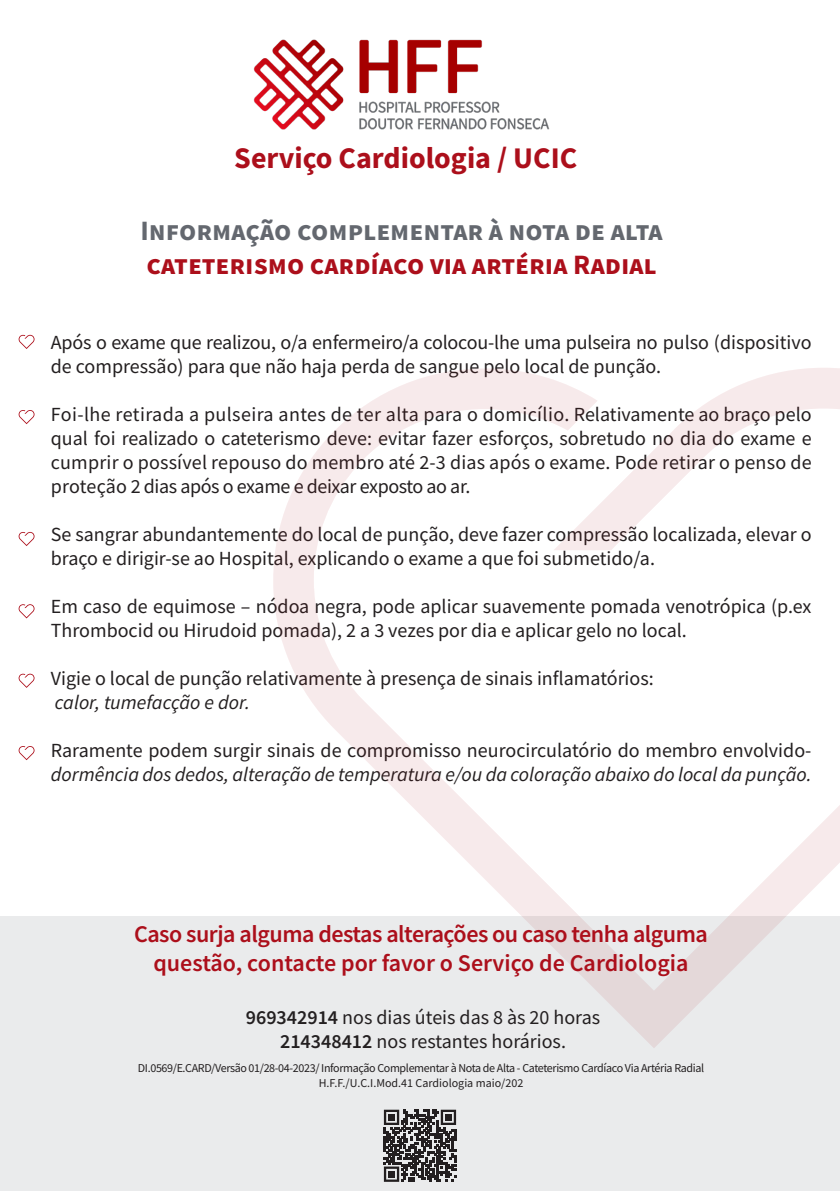
<style>
.page{position:relative;width:840px;height:1191px;background:#fff}
.page>*{position:absolute;margin:0;border:0;box-sizing:border-box;transform-origin:0 0}
.t1{font:700 30px "Source Sans Pro";color:#ac0f1b}
.t2{font:700 28px "Source Sans Pro";color:#ac0f1b}
.t3{font:700 28px "Source Sans Pro";color:#64686f}
.t4{font:600 24px/28.8px "Source Sans Pro";letter-spacing:-.02em;color:#ac0f1b;text-align:center}
.t5{font:20px/24px "Source Sans Pro";color:#231f20}
.t6{font:italic 20px/24px "Source Sans Pro";color:#231f20}
.t7{font:12px "Source Sans Pro";letter-spacing:-.03em;color:#231f20}
.t8{font:12px "Source Sans Pro";color:#231f20}
.s1{font-style:normal}
.s2{font-weight:600}
</style>
<div class="page">
<div style="left:0;top:916px;width:839px;height:275px;background:#eaebec"></div>
<img style="left:253px;top:39px;width:297px;height:91px">
<svg style="left:273px;top:368px;width:566px;height:680px"></svg>
<svg style="left:19px;top:335px;width:15px;height:14px"></svg>
<svg style="left:19px;top:410px;width:15px;height:14px"></svg>
<svg style="left:19px;top:532px;width:15px;height:14px"></svg>
<svg style="left:19px;top:604px;width:15px;height:14px"></svg>
<svg style="left:19px;top:673px;width:15px;height:15px"></svg>
<svg style="left:19px;top:746px;width:15px;height:14px"></svg>
<svg style="left:383px;top:1109px;width:73px;height:72px"></svg>
<div style="left:388px;top:1170px;width:6px;height:7px;background:#231f20"></div>
<p class="t1" style="left:234px;top:138px;width:344px">Serviço Cardiologia / UCIC</p>
<p class="t3" style="left:140px;top:212px;width:523px">Informação complementar à nota de alta</p>
<p class="t2" style="left:146px;top:246px;width:511px">cateterismo cardíaco via artéria Radial</p>
<p class="t5" style="left:51px;top:330px;width:761px">Após o exame que realizou, o/a enfermeiro/a colocou-lhe uma pulseira no pulso (dispositivo de compressão) para que não haja perda de sangue pelo local de punção.</p>
<p class="t5" style="left:51px;top:402px;width:761px;text-align:justify">Foi-lhe retirada a pulseira antes de ter alta para o domicílio. Relativamente ao braço pelo qual foi realizado o cateterismo deve: evitar fazer esforços, sobretudo no dia do exame e cumprir o possível repouso do membro até 2-3 dias após o exame. Pode retirar o penso de proteção 2 dias após o exame e deixar exposto ao ar.</p>
<p class="t5" style="left:51px;top:522px;width:761px">Se sangrar abundantemente do local de punção, deve fazer compressão localizada, elevar o braço e dirigir-se ao Hospital, explicando o exame a que foi submetido/a.</p>
<p class="t5" style="left:51px;top:594px;width:761px">Em caso de equimose – nódoa negra, pode aplicar suavemente pomada venotrópica (p.ex<br>Thrombocid ou Hirudoid pomada), 2 a 3 vezes por dia e aplicar gelo no local.</p>
<p class="t5" style="left:51px;top:666px;width:604px">Vigie o local de punção relativamente à presença de sinais inflamatórios:</p>
<p class="t6" style="left:55px;top:690px;width:196px">calor, tumefacção e dor.</p>
<p class="t6" style="left:51px;top:738px;width:761px"><span class="s1">Raramente podem surgir sinais de compromisso neurocirculatório do membro envolvido&shy;</span>dormência dos dedos, alteração de temperatura e/ou da coloração abaixo do local da punção.</p>
<p class="t4" style="left:134px;top:919px;width:575px">Caso surja alguma destas alterações ou caso tenha alguma questão, contacte por favor o Serviço de Cardiologia</p>
<p class="t5" style="left:246px;top:1005px;width:356px"><span class="s2">969342914</span> nos dias úteis das 8 às 20 horas</p>
<p class="t5" style="left:280px;top:1029px;width:287px"><span class="s2">214348412</span> nos restantes horários.</p>
<p class="t7" style="left:138px;top:1060px;width:567px">DI.0569/E.CARD/Versão 01/28-04-2023/ Informação Complementar à Nota de Alta - Cateterismo Cardíaco Via Artéria Radial</p>
<p class="t8" style="left:318px;top:1075px;width:206px">H.F.F./U.C.I.Mod.41 Cardiologia maio/202</p>
</div>
